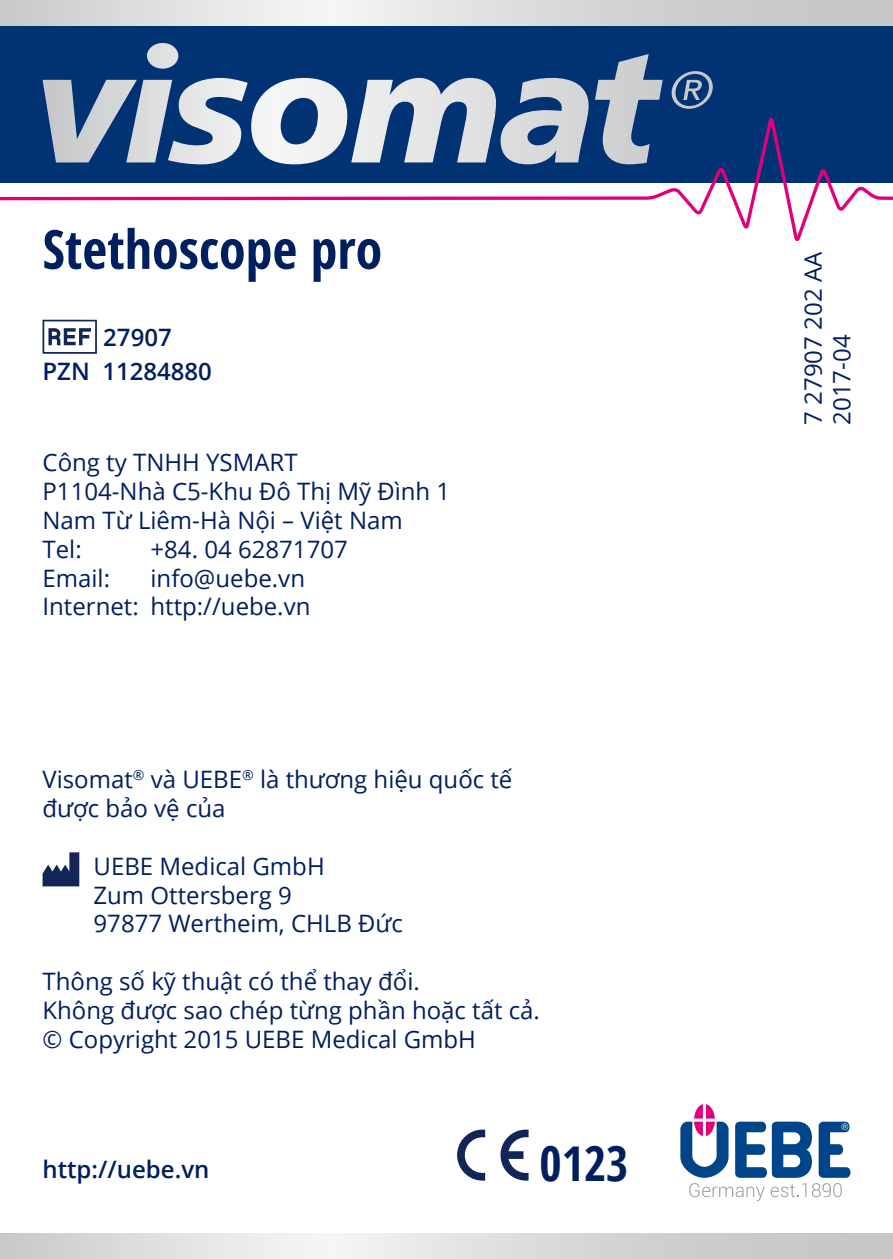
<style>
.page{position:relative;width:893px;height:1259px;background:#fff}
.page>*{position:absolute;margin:0;border:0;box-sizing:border-box;transform-origin:0 0}
.t1{font:700 condensed 54px "Open Sans";color:#001f5f}
.t2{font:700 condensed 48px "Open Sans";color:#001f5f}
.t3{font:24px/28.8px "Open Sans";color:#001f5f}
.t4{font:600 24px/33.9px "Open Sans";color:#001f5f}
</style>
<div class="page">
<div style="left:0;top:21px;width:893px;height:162px;background:#003274"></div>
<svg style="left:43px;top:43px;width:670px;height:74px"></svg>
<svg style="left:0;top:0;width:893px;height:26px"></svg>
<svg style="left:0;top:117px;width:893px;height:124px"></svg>
<svg style="left:0;top:1233px;width:893px;height:26px"></svg>
<svg style="left:680px;top:1104px;width:48px;height:73px"></svg>
<svg style="left:735px;top:1121px;width:115px;height:56px"></svg>
<svg style="left:689px;top:1183px;width:76px;height:18px"></svg>
<svg style="left:771px;top:1183px;width:35px;height:14px"></svg>
<svg style="left:812px;top:1183px;width:30px;height:14px"></svg>
<svg style="left:43px;top:320px;width:54px;height:34px"></svg>
<svg style="left:43px;top:852px;width:36px;height:34px"></svg>
<svg style="left:457px;top:1129px;width:28px;height:51px"></svg>
<svg style="left:500px;top:1129px;width:29px;height:51px"></svg>
<h1 class="t1" style="left:43px;top:212px;width:341px">Stethoscope pro</h1>
<p class="t4" style="left:43px;top:320px;width:171px;text-indent:61px">27907<br>PZN 11284880</p>
<p class="t3" style="left:43px;top:448px;width:409px">Công ty TNHH YSMART<br>P1104-Nhà C5-Khu Đô Thị Mỹ Đình 1<br>Nam Từ Liêm-Hà Nội – Việt Nam<br>Tel:</p>
<p class="t3" style="left:151px;top:534px;width:199px">+84. 04 62871707</p>
<p class="t3" style="left:43px;top:563px;width:269px;text-align:right">info@uebe.vn<br>Internet: http://uebe.vn</p>
<p class="t3" style="left:43px;top:563px;width:69px">Email:</p>
<p class="t3" style="left:43px;top:764px;width:471px">Visomat<sup>®</sup> và UEBE<sup>®</sup> là thương hiệu quốc tế được bảo vệ của</p>
<p class="t3" style="left:94px;top:851px;width:311px">UEBE Medical GmbH<br>Zum Ottersberg 9<br>97877 Wertheim, CHLB Đức</p>
<p class="t3" style="left:43px;top:966px;width:499px">Thông số kỹ thuật có thể thay đổi.<br>Không được sao chép từng phần hoặc tất cả. © Copyright 2015 UEBE Medical GmbH</p>
<p class="t4" style="left:43px;top:1151px;width:168px">http://uebe.vn</p>
<h2 class="t2" style="left:540px;top:1129px;width:90px">0123</h2>
<p class="t3" style="left:798px;top:425px;width:174px;rotate:-90deg">7 27907 202 AA<br>2017-04</p>
</div>
